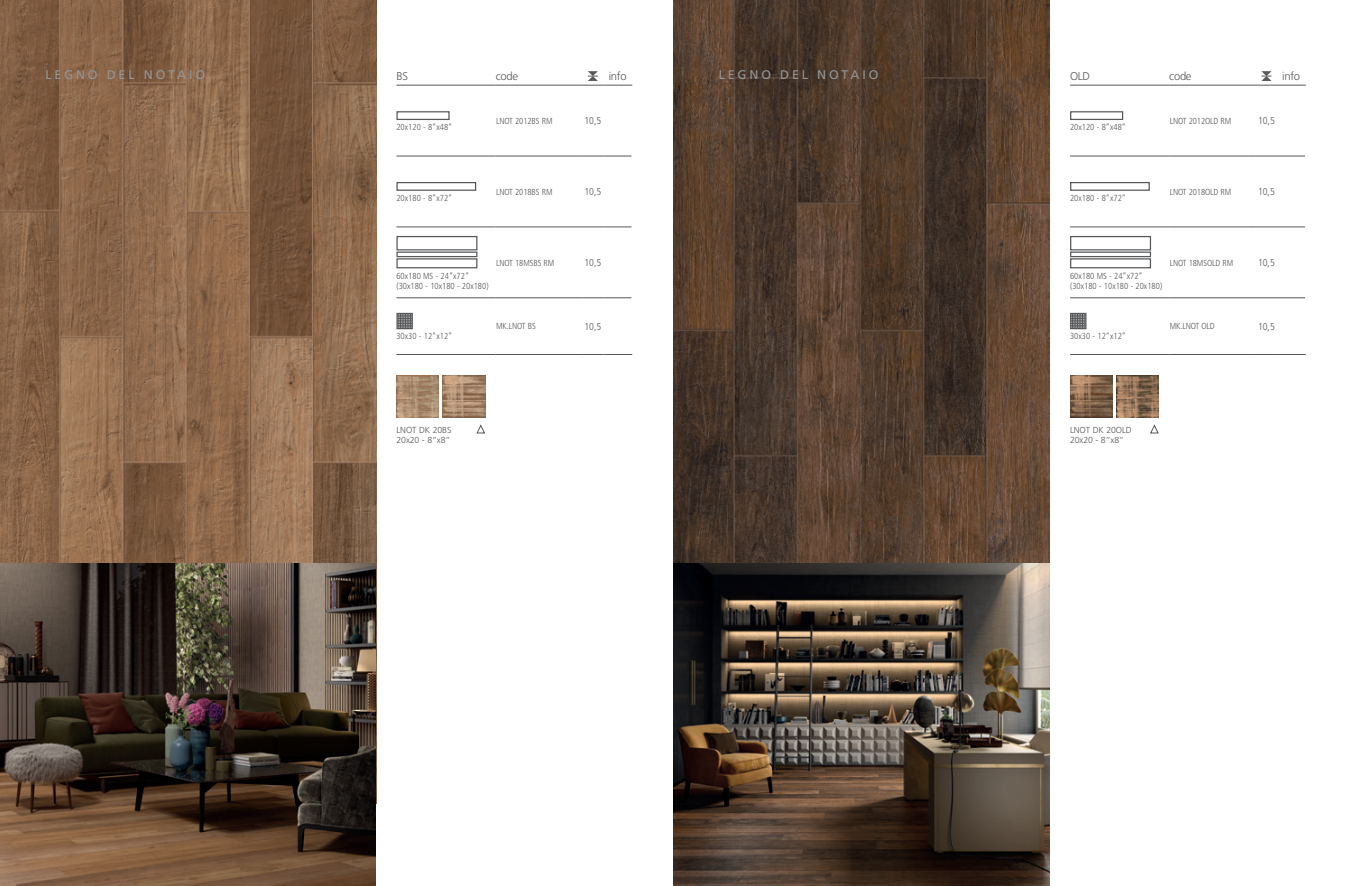
<style>
.page{position:relative;width:1347px;height:886px;background:#fff}
.page>*{position:absolute;margin:0;border:0;box-sizing:border-box;transform-origin:0 0}
.t1{font:12.5px "Frutiger";letter-spacing:.23em;color:#939598}
.t2{font:300 11.25px "Frutiger";letter-spacing:-.025em;color:#57585a}
.t3{font:300 condensed 10px "Frutiger";color:#57585a}
.t4{font:300 condensed 8.75px/10.1px "Frutiger";color:#57585a}
.t5{font:300 8.75px/10px "Frutiger";letter-spacing:-.01em;color:#57585a}
</style>
<div class="page">
<img style="left:674px;top:0;width:375px;height:563px">
<img style="left:674px;top:563px;width:375px;height:323px">
<hr style="left:1070px;top:85px;width:99px;height:1px;background:#57585a">
<hr style="left:1169px;top:85px;width:86px;height:1px;background:#57585a">
<hr style="left:1070px;top:156px;width:99px;height:1px;background:#57585a">
<hr style="left:1169px;top:156px;width:86px;height:1px;background:#57585a">
<svg style="left:1255px;top:156px;width:50px;height:1px"></svg>
<hr style="left:1070px;top:226px;width:99px;height:1px;background:#57585a">
<hr style="left:1169px;top:226px;width:86px;height:1px;background:#57585a">
<svg style="left:1255px;top:226px;width:50px;height:1px"></svg>
<hr style="left:1070px;top:297px;width:99px;height:1px;background:#57585a">
<hr style="left:1169px;top:297px;width:86px;height:1px;background:#57585a">
<svg style="left:1255px;top:297px;width:50px;height:1px"></svg>
<hr style="left:1070px;top:354px;width:99px;height:1px;background:#57585a">
<hr style="left:1169px;top:354px;width:86px;height:1px;background:#57585a">
<svg style="left:1255px;top:354px;width:50px;height:1px"></svg>
<svg style="left:1255px;top:71px;width:50px;height:15px"></svg>
<div style="left:1070px;top:111px;width:53px;height:9px;border:1px solid #57585a"></div>
<div style="left:1070px;top:182px;width:79px;height:9px;border:1px solid #57585a"></div>
<div style="left:1070px;top:236px;width:81px;height:14px;border:1px solid #57585a"></div>
<div style="left:1070px;top:258px;width:81px;height:10px;border:1px solid #57585a"></div>
<div style="left:1070px;top:251px;width:81px;height:6px;border:1px solid #57585a"></div>
<div style="left:1070px;top:313px;width:16px;height:16px;border:1px solid #57585a"></div>
<svg style="left:1070px;top:313px;width:15px;height:16px"></svg>
<svg style="left:1150px;top:424px;width:9px;height:10px"></svg>
<img style="left:1070px;top:375px;width:42px;height:42px">
<img style="left:1116px;top:375px;width:42px;height:42px">
<img style="left:0;top:0;width:376px;height:563px">
<img style="left:0;top:563px;width:376px;height:323px">
<hr style="left:396px;top:85px;width:100px;height:1px;background:#57585a">
<hr style="left:496px;top:85px;width:86px;height:1px;background:#57585a">
<hr style="left:396px;top:156px;width:100px;height:1px;background:#57585a">
<hr style="left:496px;top:156px;width:86px;height:1px;background:#57585a">
<svg style="left:582px;top:156px;width:49px;height:1px"></svg>
<hr style="left:396px;top:226px;width:100px;height:1px;background:#57585a">
<hr style="left:496px;top:226px;width:86px;height:1px;background:#57585a">
<svg style="left:582px;top:226px;width:49px;height:1px"></svg>
<hr style="left:396px;top:297px;width:100px;height:1px;background:#57585a">
<hr style="left:496px;top:297px;width:86px;height:1px;background:#57585a">
<svg style="left:582px;top:297px;width:49px;height:1px"></svg>
<hr style="left:396px;top:354px;width:100px;height:1px;background:#57585a">
<hr style="left:496px;top:354px;width:86px;height:1px;background:#57585a">
<svg style="left:582px;top:354px;width:50px;height:1px"></svg>
<svg style="left:582px;top:71px;width:50px;height:15px"></svg>
<div style="left:396px;top:111px;width:53px;height:9px;border:1px solid #57585a"></div>
<div style="left:396px;top:182px;width:80px;height:9px;border:1px solid #57585a"></div>
<div style="left:396px;top:236px;width:81px;height:14px;border:1px solid #57585a"></div>
<div style="left:396px;top:258px;width:81px;height:10px;border:1px solid #57585a"></div>
<div style="left:396px;top:251px;width:81px;height:6px;border:1px solid #57585a"></div>
<div style="left:396px;top:313px;width:17px;height:16px;border:1px solid #57585a"></div>
<svg style="left:397px;top:313px;width:15px;height:16px"></svg>
<svg style="left:476px;top:424px;width:9px;height:10px"></svg>
<img style="left:396px;top:375px;width:43px;height:42px">
<img style="left:442px;top:375px;width:43px;height:42px">
<h1 class="t1" style="left:45px;top:67px;width:161px">LEGNO DEL NOTAIO</h1>
<p class="t2" style="left:396px;top:70px;width:13px">BS</p>
<p class="t2" style="left:496px;top:70px;width:24px">code</p>
<p class="t2" style="left:608px;top:70px;width:19px">info</p>
<h1 class="t1" style="left:718px;top:67px;width:161px">LEGNO DEL NOTAIO</h1>
<p class="t2" style="left:1070px;top:70px;width:22px">OLD</p>
<p class="t2" style="left:1169px;top:70px;width:24px">code</p>
<p class="t2" style="left:1282px;top:70px;width:19px">info</p>
<p class="t4" style="left:396px;top:122px;width:58px">20x120 - 8”x48”</p>
<p class="t4" style="left:496px;top:116px;width:58px">LNOT 2012BS RM</p>
<p class="t3" style="left:584px;top:115px;width:18px">10,5</p>
<p class="t4" style="left:1070px;top:122px;width:58px">20x120 - 8”x48”</p>
<p class="t4" style="left:1169px;top:116px;width:63px">LNOT 2012OLD RM</p>
<p class="t3" style="left:1258px;top:115px;width:18px">10,5</p>
<p class="t4" style="left:396px;top:193px;width:58px">20x180 - 8”x72”</p>
<p class="t4" style="left:496px;top:187px;width:58px">LNOT 2018BS RM</p>
<p class="t3" style="left:584px;top:186px;width:18px">10,5</p>
<p class="t4" style="left:1070px;top:193px;width:58px">20x180 - 8”x72”</p>
<p class="t4" style="left:1169px;top:187px;width:63px">LNOT 2018OLD RM</p>
<p class="t3" style="left:1258px;top:186px;width:18px">10,5</p>
<p class="t4" style="left:496px;top:258px;width:60px">LNOT 18MSBS RM</p>
<p class="t3" style="left:584px;top:257px;width:18px">10,5</p>
<p class="t4" style="left:1169px;top:258px;width:65px">LNOT 18MSOLD RM</p>
<p class="t3" style="left:1258px;top:257px;width:18px">10,5</p>
<p class="t4" style="left:396px;top:271px;width:94px">60x180 MS - 24”x72” (30x180 - 10x180 - 20x180)</p>
<p class="t4" style="left:1070px;top:271px;width:94px">60x180 MS - 24”x72” (30x180 - 10x180 - 20x180)</p>
<p class="t4" style="left:396px;top:331px;width:58px">30x30 - 12”x12”</p>
<p class="t4" style="left:496px;top:321px;width:41px">MK.LNOT BS</p>
<p class="t3" style="left:584px;top:321px;width:18px">10,5</p>
<p class="t4" style="left:1070px;top:331px;width:58px">30x30 - 12”x12”</p>
<p class="t4" style="left:1169px;top:321px;width:46px">MK.LNOT OLD</p>
<p class="t3" style="left:1258px;top:321px;width:18px">10,5</p>
<p class="t5" style="left:396px;top:425px;width:56px">LNOT DK 20BS<br>20x20 - 8”x8”</p>
<p class="t5" style="left:1070px;top:425px;width:63px">LNOT DK 20OLD<br>20x20 - 8”x8”</p>
</div>
